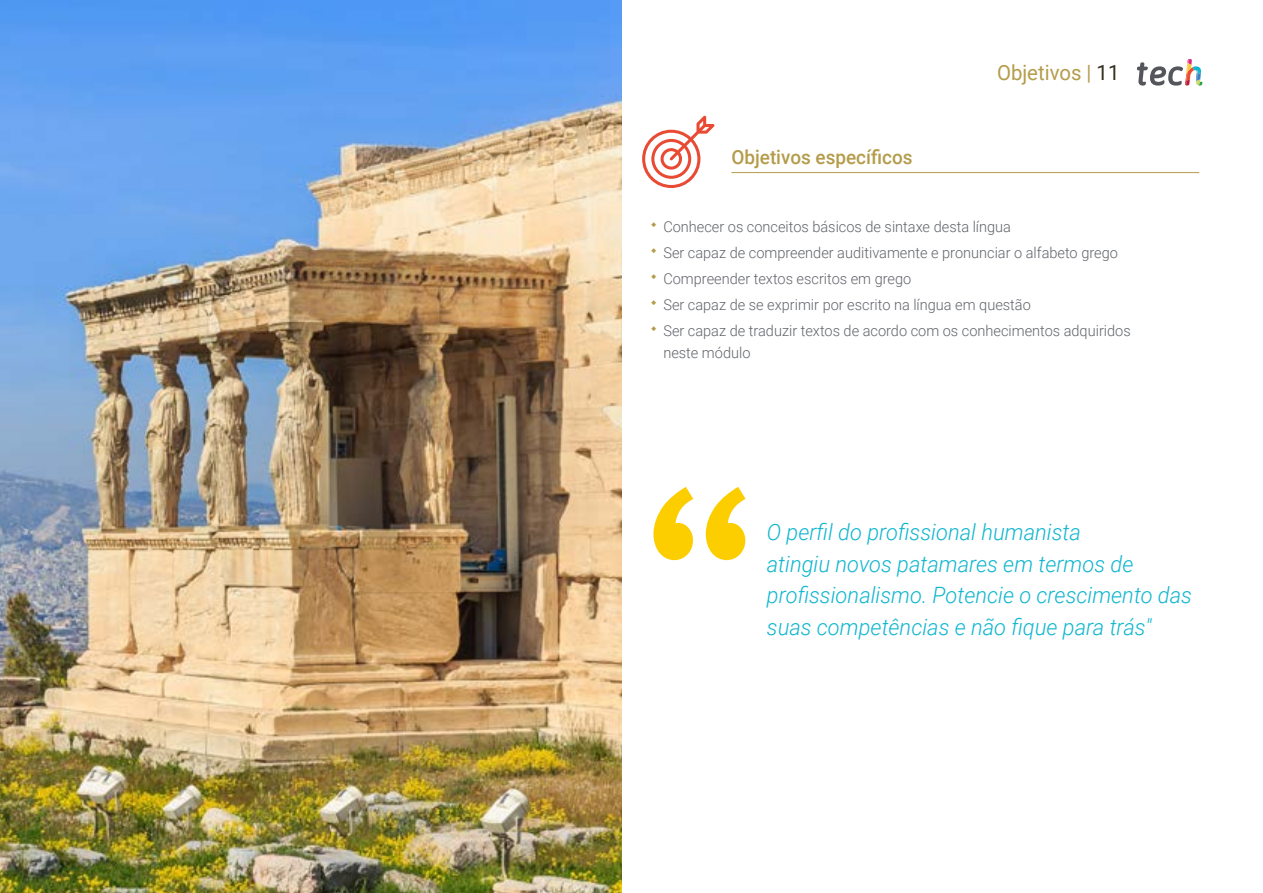
<style>
.page{position:relative;width:1263px;height:893px;background:#fff}
.page>*{position:absolute;margin:0;border:0;box-sizing:border-box;transform-origin:0 0}
.t1{font:italic 300 22.5px/31.5px "Roboto";color:#0fb6cf}
.t2{font:21px "Roboto";color:#b49c4b}
.t3{font:500 19.5px "Roboto";color:#b49c4b}
.t4{font:300 15px/26px "Roboto";color:#61646a}
.s1{color:#312e20}
</style>
<div class="page">
<svg style="left:642px;top:116px;width:72px;height:72px"></svg>
<img style="left:0;top:0;width:621px;height:893px">
<svg style="left:653px;top:487px;width:93px;height:73px"></svg>
<svg style="left:1137px;top:59px;width:65px;height:27px"></svg>
<hr style="left:731px;top:172px;width:468px;height:1px;background:#b49c4b">
<h3 class="t3" style="left:731px;top:144px;width:183px">Objetivos específicos</h3>
<h2 class="t2" style="left:997px;top:57px;width:124px">Objetivos | <span class="s1">11</span></h2>
<p class="t4" style="left:663px;top:213px;width:469px">Conhecer os conceitos básicos de sintaxe desta língua<br>Ser capaz de compreender auditivamente e pronunciar o alfabeto grego Compreender textos escritos em grego<br>Ser capaz de se exprimir por escrito na língua em questão<br>Ser capaz de traduzir textos de acordo com os conhecimentos adquiridos</p>
<p class="t4" style="left:663px;top:339px;width:89px">neste módulo</p>
<h1 class="t1" style="left:767px;top:516px;width:427px">O perfil do profissional humanista<br>atingiu novos patamares em termos de profissionalismo. Potencie o crescimento das suas competências e não fique para trás"</h1>
</div>
